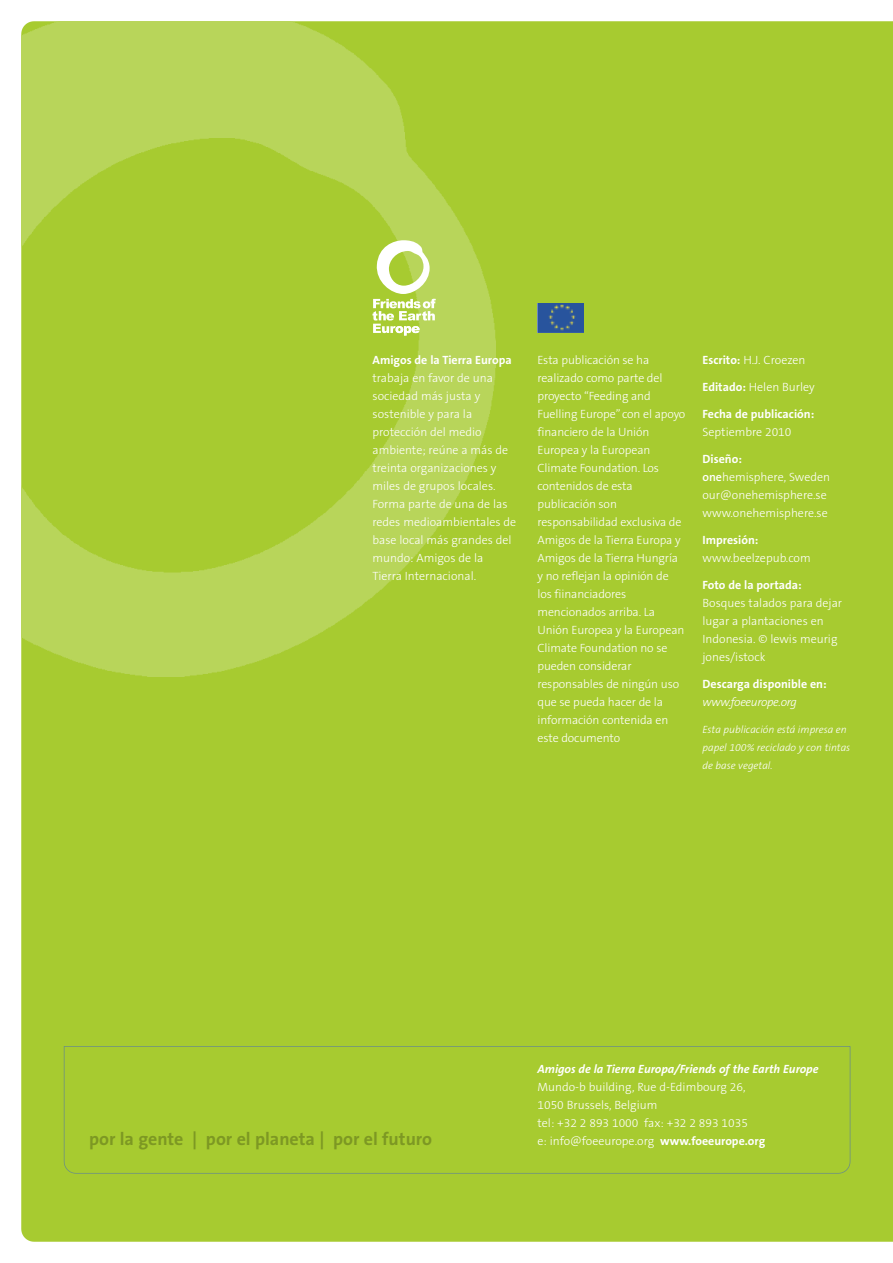
<style>
.page{position:relative;width:893px;height:1263px;background:#fff}
.page>*{position:absolute;margin:0;border:0;box-sizing:border-box;transform-origin:0 0}
.t1{font:700 18px "The Sans B7";color:#7d9823}
.t2{font:300 12px/18px "The Sans B3";letter-spacing:-.01em;color:#fff}
.t3{font:700 12px "The Sans B7";color:#fff}
.t4{font:italic 700 12px "The Sans B7";color:#fff}
.t5{font:italic 300 12px "The Sans B3";letter-spacing:-.03em;color:#fff}
.t6{font:italic 300 10.5px/18px "The Sans B3";color:#fff}
.s1{font-family:"The Sans B7";font-weight:700}
.s2{font-family:"The Sans B6";font-weight:600}
</style>
<div class="page">
<div style="left:21px;top:21px;width:872px;height:1221px;background:#a7cb30"></div>
<img style="left:21px;top:21px;width:474px;height:655px">
<div style="left:64px;top:1046px;width:786px;height:128px;background:#a7cb30"></div>
<svg style="left:372px;top:240px;width:64px;height:95px"></svg>
<img style="left:537px;top:303px;width:47px;height:30px">
<p class="t3" style="left:372px;top:354px;width:141px">Amigos de la Tierra Europa</p>
<p class="t2" style="left:372px;top:369px;width:145px">trabaja en favor de una sociedad más justa y sostenible y para la protección del medio ambiente; reúne a más de treinta organizaciones y miles de grupos locales.<br>Forma parte de una de las redes medioambientales de base local más grandes del mundo: Amigos de la<br>Tierra Internacional.</p>
<p class="t2" style="left:537px;top:351px;width:149px">Esta publicación se ha realizado como parte del proyecto “Feeding and<br>Fuelling Europe” con el apoyo financiero de la Unión<br>Europea y la European<br>Climate Foundation. Los contenidos de esta publicación son responsabilidad exclusiva de<br>Amigos de la Tierra Europa y<br>Amigos de la Tierra Hungría y no reflejan la opinión de los fiinanciadores mencionados arriba. La<br>Unión Europea y la European<br>Climate Foundation no se pueden considerar responsables de ningún uso que se pueda hacer de la información contenida en este documento</p>
<p class="t2" style="left:702px;top:351px;width:105px"><span class="s1">Escrito:</span> H.J. Croezen</p>
<p class="t2" style="left:702px;top:378px;width:114px"><span class="s1">Editado:</span> Helen Burley</p>
<p class="t3" style="left:702px;top:408px;width:113px">Fecha de publicación:</p>
<p class="t2" style="left:702px;top:423px;width:91px">Septiembre 2010</p>
<p class="t3" style="left:702px;top:453px;width:41px">Diseño:</p>
<p class="t2" style="left:702px;top:468px;width:129px"><span class="s2">one</span>hemisphere, Sweden our@onehemisphere.se www.onehemisphere.se</p>
<p class="t3" style="left:702px;top:534px;width:57px">Impresión:</p>
<p class="t2" style="left:702px;top:549px;width:110px">www.beelzepub.com</p>
<p class="t3" style="left:702px;top:579px;width:101px">Foto de la portada:</p>
<p class="t2" style="left:702px;top:594px;width:141px">Bosques talados para dejar lugar a plantaciones en<br>Indonesia. © lewis meurig jones/istock</p>
<p class="t3" style="left:702px;top:678px;width:126px">Descarga disponible en:</p>
<p class="t5" style="left:702px;top:696px;width:96px">www.foeeurope.org</p>
<p class="t6" style="left:702px;top:721px;width:149px">Esta publicación está impresa en papel 100% reciclado y con tintas de base vegetal.</p>
<h1 class="t1" style="left:89px;top:1129px;width:344px">por la gente | por el planeta | por el futuro</h1>
<p class="t4" style="left:537px;top:1062px;width:283px">Amigos de la Tierra Europa/Friends of the Earth Europe</p>
<p class="t2" style="left:537px;top:1078px;width:229px">Mundo-b building, Rue d-Edimbourg 26, 1050 Brussels, Belgium<br>tel: +32 2 893 1000 fax: +32 2 893 1035<br>e: info@foeeurope.org <span class="s1">www.foeeurope.org</span></p>
</div>
